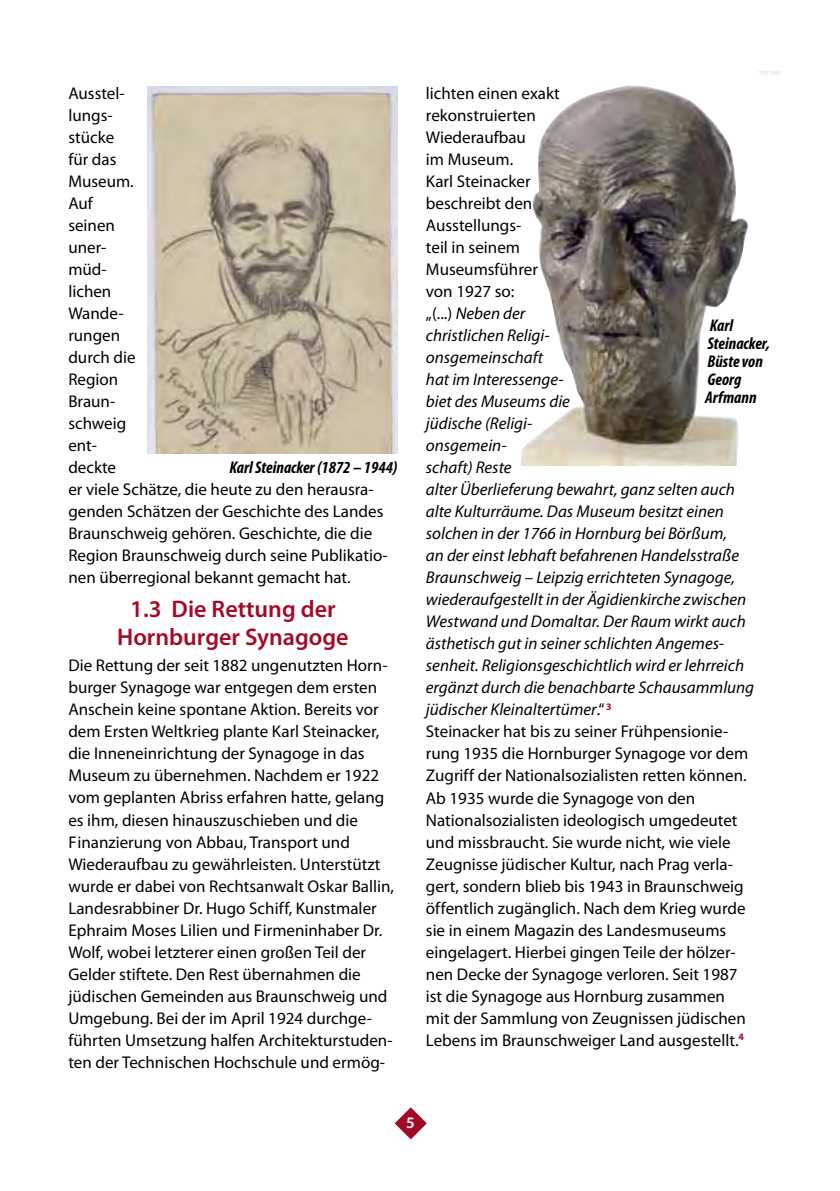
<style>
.page{position:relative;width:840px;height:1191px;background:#fff}
.page>*{position:absolute;margin:0;border:0;box-sizing:border-box;transform-origin:0 0}
.t1{font:600 24px/28px "Myriad Pro";color:#a40a28;text-align:center}
.t2{font:17px/22px "Myriad Pro";color:#000}
.t3{font:italic 700 condensed 17px/18px "Myriad Pro";color:#000}
.t4{font:600 16px "Myriad Pro";color:#fff}
.s1{font-style:italic}
</style>
<div class="page">
<svg style="left:394px;top:1107px;width:32px;height:32px"></svg>
<img style="left:521px;top:71px;width:258px;height:395px">
<img style="left:148px;top:86px;width:249px;height:367px">
<p class="t2" style="left:68px;top:82px;width:321px">Ausstel-<br>lungs-<br>stücke<br>für das<br>Museum<br>Auf<br>seinen<br>uner-<br>müd-<br>lichen<br>Wande-<br>rungen<br>durch die<br>Region<br>Braun-<br>schweig<br>ent-<br>deckte<br>er viele Schätze, die heute zu den herausra&shy;genden Schätzen der Geschichte des Landes<br>Braunschweig gehören Geschichte, die die<br>Region Braunschweig durch seine Publikatio&shy;nen überregional bekannt gemacht hat</p>
<h1 class="t1" style="left:117px;top:595px;width:233px">1.3 Die Rettung der<br>Hornburger Synagoge</h1>
<p class="t2" style="left:68px;top:654px;width:327px">Die Rettung der seit 1882 ungenutzten Horn&shy;burger Synagoge war entgegen dem ersten Anschein keine spontane Aktion Bereits vor dem Ersten Weltkrieg plante Karl Steinacker, die Inneneinrichtung der Synagoge in das Museum zu übernehmen Nachdem er 1922 vom geplanten Abriss erfahren hatte, gelang es ihm, diesen hinauszuschie ben und die<br>F inanzierung von Abbau, Transport und Wiederaufbau zu gewährleisten Unterstützt wurde er dabei von Rechtsanwalt Oskar Ballin, Landesrabbiner Dr Hugo Schif f, Kunstmaler Ephraim Moses Lilien und F irmeninhaber Dr Wolf, wobei letzterer einen großen Teil der Gelder stiftete Den Rest übernahmen die jüdischen Gemeinden aus Braunschweig und Umgebung Bei der im April 1924 durchge&shy;führten Umsetzung halfen Architekturstuden&shy;ten der Technischen Hochschule und ermög-</p>
<p class="t3" style="left:229px;top:458px;width:169px">Karl Steinacker (1872 – 1944)</p>
<p class="t2" style="left:425px;top:82px;width:329px">lichten einen exakt<br>rekonstruierten<br>Wiederaufbau<br>im Museum<br>Karl Steinacker<br>beschreibt den<br>Ausstellungs-<br>teil in seinem<br>Museumsführer<br>von 1927 so:<br>„( ) <span class="s1">Neben der<br>christlichen Religi-<br>onsgemeinschaft<br>hat im Interessenge-<br>biet des Museums die<br>jüdische (Religi-<br>onsgemein-<br>schaft) Reste<br>alter Überlieferung bewahrt, ganz selten auch alte Kulturräume. Das Museum besitzt einen solchen in der 1766 in Hornburg bei Börßum,<br>an der einst lebhaft befahrenen Handelsstraße<br>Braunschweig – Leipzig errichteten Synagoge, wiederaufgestellt in der Ägidienkirche zwischen<br>Westwand und Domaltar. Der Raum wirkt auch ästhetisch gut in seiner schlichten Angemes&shy;senheit. Religionsgeschichtlich wird er lehrreich ergänzt durch die benachbarte Schau sammlung jüdischer Kleinaltertümer</span> “ <sup>3<br></sup>Steinacker hat bis zu seiner Frühpensionie&shy;rung 1935 die Hornburger Synagoge vor dem<br>Zugrif f der Nationalsozialisten retten können<br>Ab 1935 wurde die Synagoge von den<br>Nationalsozialisten ideologisch umgedeutet und missbraucht Sie wurde nicht, wie viele<br>Zeugnisse jüdischer Kultur, nach Prag verla&shy;gert, sondern blieb bis 1943 in Braunschweig öf fentlich zugänglich Nach dem Krieg wurde sie in einem Magazin des Landesmuseums eingelagert Hierbei gingen Teile der hölzer&shy;nen Decke der Synagoge verloren Seit 1987 ist die Synagoge aus Hornburg zusammen<br>mit der Sammlung von Zeugnissen jüdischen<br>Lebens im Braunschweiger Land ausgestellt <sup>4</sup></p>
<p class="t3" style="left:704px;top:316px;width:66px">Karl<br>Steinacker,<br>Büste von<br>Georg<br>Arfmann</p>
<p class="t4" style="left:406px;top:1112px;width:10px">5</p>
</div>
